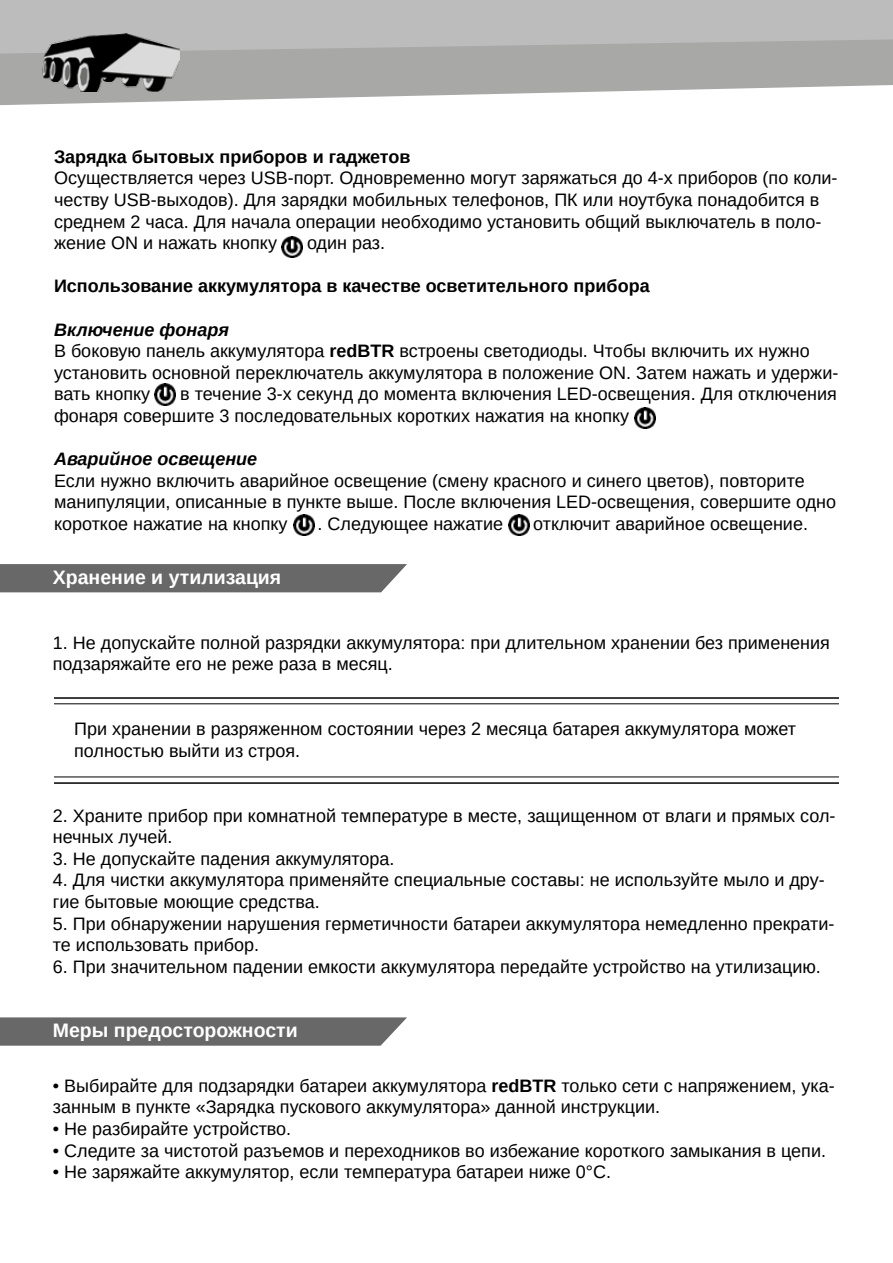
<style>
.page{position:relative;width:893px;height:1263px;background:#fff}
.page>*{position:absolute;margin:0;border:0;box-sizing:border-box;transform-origin:0 0}
.t1{font:700 19.5px "Arimo";color:#fff}
.t2{font:18px/21.6px "Arimo";color:#000}
.t3{font:700 18px "Arimo";color:#000}
.t4{font:italic 700 18px "Arimo";color:#000}
.s1{font-weight:700;font-style:italic}
.s2{font-weight:700}
</style>
<div class="page">
<svg style="left:0;top:54px;width:893px;height:52px;fill:#a8a8a7"></svg>
<svg style="left:0;top:0;width:893px;height:54px;background:#b9b9b9"></svg>
<img style="left:43px;top:33px;width:136px;height:59px">
<svg style="left:0;top:1017px;width:407px;height:29px;background:#707070"></svg>
<div style="left:0;top:564px;width:407px;height:28px;background:#686868"></div>
<hr style="left:54px;top:697px;width:785px;height:2px;background:#000">
<hr style="left:54px;top:703px;width:785px;height:1px;background:#000">
<hr style="left:54px;top:777px;width:785px;height:1px;background:#000">
<hr style="left:54px;top:782px;width:785px;height:2px;background:#000">
<img style="left:282px;top:236px;width:21px;height:21px">
<img style="left:154px;top:384px;width:21px;height:21px">
<img style="left:635px;top:407px;width:21px;height:21px">
<img style="left:293px;top:514px;width:22px;height:22px">
<img style="left:508px;top:514px;width:21px;height:22px">
<p class="t3" style="left:54px;top:144px;width:358px">Зарядка бытовых приборов и гаджетов</p>
<p class="t2" style="left:54px;top:167px;width:785px">Осуществляется через USB-порт. Одновременно могут заряжаться до 4-х приборов (по коли&shy;честву USB-выходов). Для зарядки мобильных телефонов, ПК или ноутбука понадобится в среднем 2 часа. Для начала операции необходимо установить общий выключатель в поло&shy;жение ON и нажать кнопку</p>
<p class="t2" style="left:307px;top:231px;width:80px">один раз.</p>
<p class="t3" style="left:54px;top:274px;width:597px">Использование аккумулятора в качестве осветительного прибора</p>
<p class="t2" style="left:54px;top:318px;width:786px"><span class="s1">Включение фонаря<br></span>В боковую панель аккумулятора <span class="s2">redBTR</span> встроены светодиоды. Чтобы включить их нужно установить основной переключатель аккумулятора в положение ON. Затем нажать и удержи&shy;вать кнопку</p>
<p class="t2" style="left:54px;top:383px;width:784px;text-indent:126px">в течение 3-х секунд до момента включения LED-освещения. Для отключения фонаря совершите 3 последовательных коротких нажатия на кнопку</p>
<p class="t4" style="left:54px;top:448px;width:205px">Аварийное освещение</p>
<p class="t2" style="left:54px;top:469px;width:784px">Если нужно включить аварийное освещение (смену красного и синего цветов), повторите манипуляции, описанные в пункте выше. После включения LED-освещения, совершите одно короткое нажатие на кнопку</p>
<p class="t2" style="left:318px;top:512px;width:187px">. Следующее нажатие</p>
<p class="t2" style="left:533px;top:512px;width:276px">отключит аварийное освещение.</p>
<p class="t1" style="left:53px;top:564px;width:230px">Хранение и утилизация</p>
<p class="t2" style="left:53px;top:631px;width:779px">1. Не допускайте полной разрядки аккумулятора: при длительном хранении без применения подзаряжайте его не реже раза в месяц.</p>
<p class="t2" style="left:74px;top:717px;width:723px">При хранении в разряженном состоянии через 2 месяца батарея аккумулятора может полностью выйти из строя.</p>
<p class="t2" style="left:53px;top:804px;width:784px">2. Храните прибор при комнатной температуре в месте, защищенном от влаги и прямых сол&shy;нечных лучей.</p>
<p class="t2" style="left:53px;top:847px;width:343px">3. Не допускайте падения аккумулятора.</p>
<p class="t2" style="left:53px;top:869px;width:773px">4. Для чистки аккумулятора применяйте специальные составы: не используйте мыло и дру&shy;гие бытовые моющие средства.</p>
<p class="t2" style="left:53px;top:912px;width:783px">5. При обнаружении нарушения герметичности батареи аккумулятора немедленно прекрати&shy;те использовать прибор.</p>
<p class="t2" style="left:53px;top:955px;width:769px">6. При значительном падении емкости аккумулятора передайте устройство на утилизацию.</p>
<p class="t1" style="left:53px;top:1017px;width:246px">Меры предосторожности</p>
<p class="t2" style="left:53px;top:1074px;width:783px">• Выбирайте для подзарядки батареи аккумулятора <span class="s2">redBTR</span> только сети с напряжением, ука&shy;занным в пункте «Зарядка пускового аккумулятора» данной инструкции.</p>
<p class="t2" style="left:53px;top:1117px;width:240px">• Не разбирайте устройство.</p>
<p class="t2" style="left:53px;top:1139px;width:775px">• Следите за чистотой разъемов и переходников во избежание короткого замыкания в цепи.</p>
<p class="t2" style="left:53px;top:1160px;width:560px">• Не заряжайте аккумулятор, если температура батареи ниже 0°С.</p>
</div>
